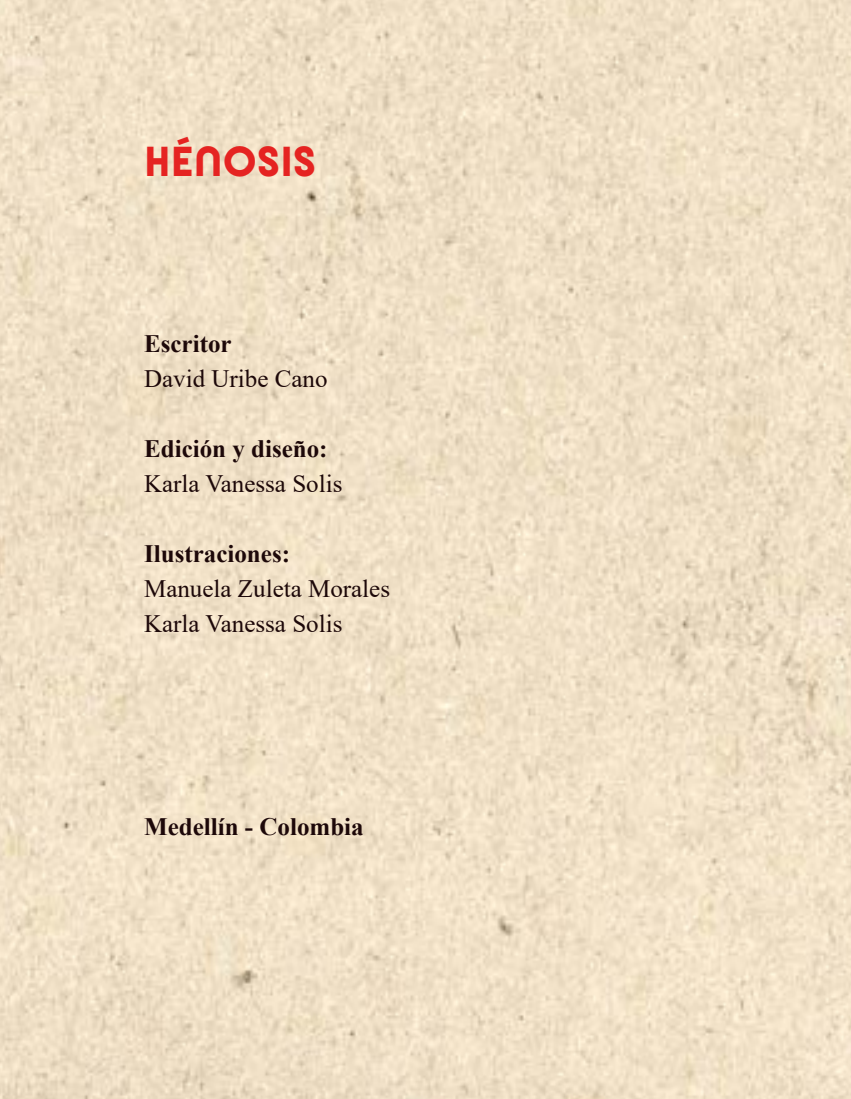
<style>
.page{position:relative;width:851px;height:1099px;background:#fff}
.page>*{position:absolute;margin:0;border:0;box-sizing:border-box;transform-origin:0 0}
.t1{font:900 45px "Kobe 1.1";color:#e52321}
.t2{font:25px/35px "Times New Roman";color:#1d0809}
.t3{font:700 25px "Times New Roman";color:#1d0809}
</style>
<div class="page">
<img style="left:0;top:0;width:850px;height:1098px">
<h1 class="t1" style="left:144px;top:137px;width:174px">HÉNOSIS</h1>
<p class="t3" style="left:144px;top:325px;width:89px">Escritor</p>
<p class="t2" style="left:144px;top:360px;width:185px">David Uribe Cano</p>
<p class="t3" style="left:144px;top:430px;width:185px">Edición y diseño:</p>
<p class="t2" style="left:144px;top:465px;width:200px">Karla Vanessa Solis</p>
<p class="t3" style="left:144px;top:535px;width:147px">Ilustraciones:</p>
<p class="t2" style="left:144px;top:570px;width:247px">Manuela Zuleta Morales<br>Karla Vanessa Solis</p>
<p class="t3" style="left:144px;top:808px;width:221px">Medellín - Colombia</p>
</div>
